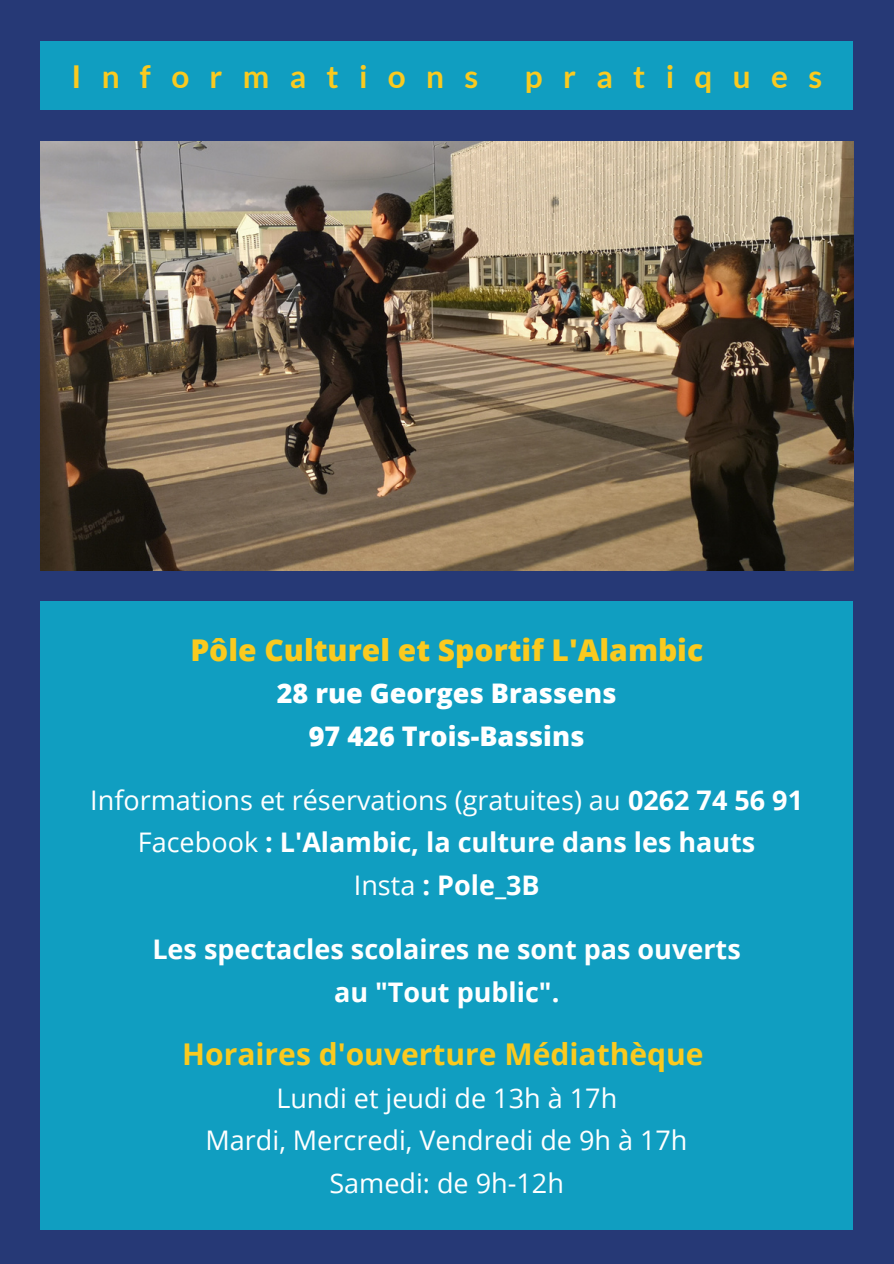
<style>
.page{position:relative;width:894px;height:1264px;background:#fff}
.page>*{position:absolute;margin:0;border:0;box-sizing:border-box;transform-origin:0 0}
.t1{font:700 31.5px "Lato";letter-spacing:.645em;color:#faca1f}
.t2{font:800 30px "Open Sans";color:#faca1f}
.t3{font:700 30px "Open Sans";color:#faca1f}
.t4{font:27px "Open Sans";color:#fff}
.t5{font:700 27px/42.8px "Open Sans";color:#fff;text-align:center}
.t6{font:800 27px/42.8px "Open Sans";color:#fff;text-align:center}
.s1{font-weight:700}
.s2{font-weight:400}
</style>
<div class="page">
<div style="left:0;top:0;width:893px;height:1263px;background:#263976"></div>
<img style="left:40px;top:142px;width:812px;height:428px">
<div style="left:40px;top:41px;width:812px;height:69px;background:#109ec1"></div>
<div style="left:40px;top:601px;width:812px;height:628px;background:#109ec1"></div>
<h1 class="t1" style="left:71px;top:57px;width:408px">Informations</h1>
<h1 class="t1" style="left:525px;top:57px;width:298px">pratiques</h1>
<h1 class="t2" style="left:190px;top:628px;width:514px">Pôle Culturel et Sportif L'Alambic</h1>
<h1 class="t6" style="left:277px;top:671px;width:341px">28 rue Georges Brassens<br>97 426 Trois-Bassins</h1>
<p class="t4" style="left:90px;top:780px;width:714px">Informations et réservations (gratuites) au <span class="s1">0262 74 56 91</span></p>
<p class="t5" style="left:138px;top:820px;width:619px"><span class="s2">Facebook</span> : L'Alambic, la culture dans les hauts</p>
<p class="t5" style="left:354px;top:863px;width:187px"><span class="s2">Insta</span> : Pole_3B</p>
<p class="t5" style="left:152px;top:927px;width:589px">Les spectacles scolaires ne sont pas ouverts au "Tout public".</p>
<h2 class="t3" style="left:182px;top:1032px;width:522px">Horaires d'ouverture Médiathèque</h2>
<p class="t4" style="left:276px;top:1078px;width:342px">Lundi et jeudi de 13h à 17h</p>
<p class="t4" style="left:205px;top:1121px;width:483px">Mardi, Mercredi, Vendredi de 9h à 17h</p>
<p class="t4" style="left:329px;top:1164px;width:236px">Samedi: de 9h-12h</p>
</div>
